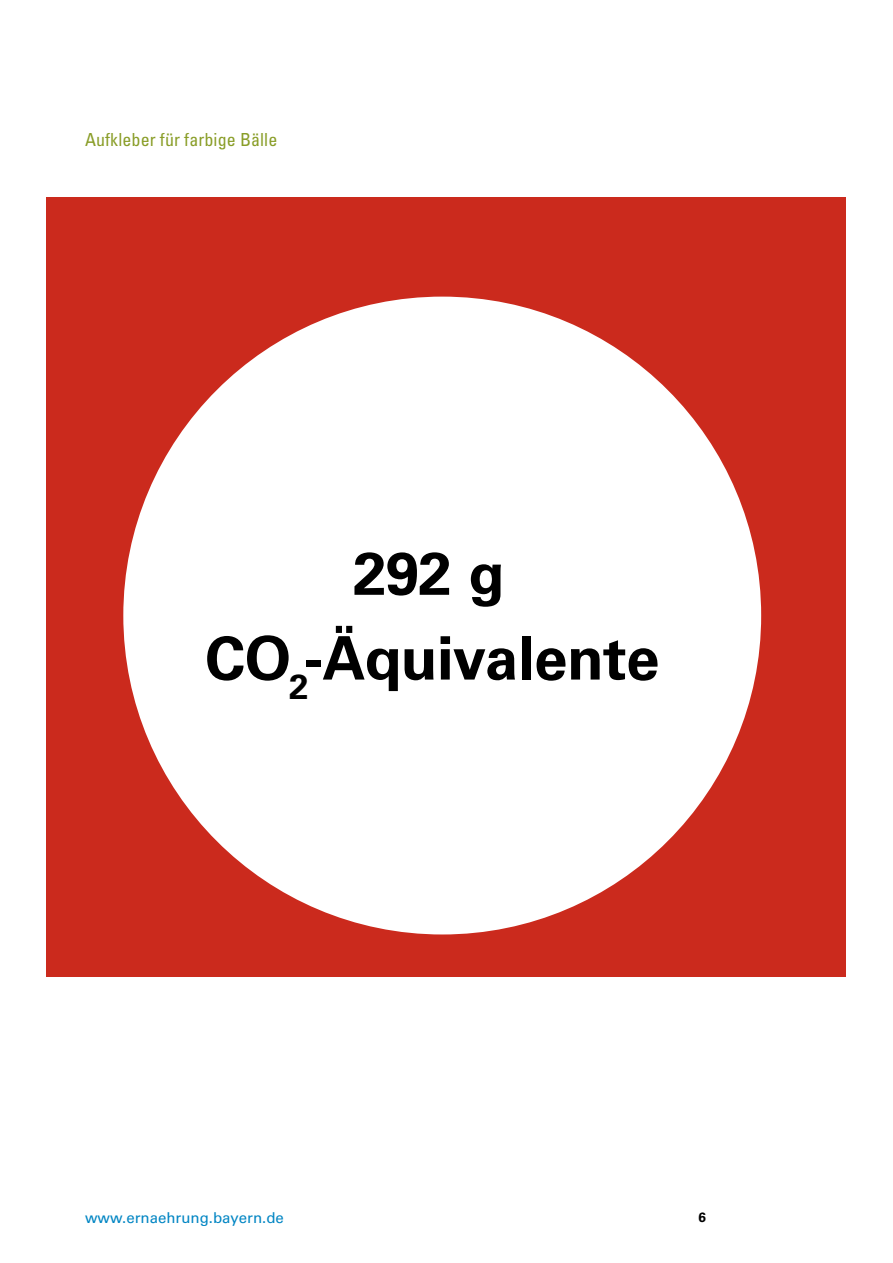
<style>
.page{position:relative;width:893px;height:1263px;background:#fff}
.page>*{position:absolute;margin:0;border:0;box-sizing:border-box;transform-origin:0 0}
.Bild{font:700 60px/84.8px "Univers";letter-spacing:-.01em;color:#000;text-align:center}
.Innenseiten_I_Zwischenhead_gruen{font:condensed 18px "Univers";letter-spacing:.005em;color:#899d27}
.t1{font:15px "Univers";color:#0085c3}
.t2{font:700 13.5px "Univers";color:#000}
</style>
<div class="page">
<div style="left:47px;top:198px;width:799px;height:779px;background:#cb2a1d"></div>
<div style="left:123px;top:297px;width:638px;height:637px;background:#fff;border-radius:50%"></div>
<h2 class="Innenseiten_I_Zwischenhead_gruen" style="left:85px;top:128px;width:194px">Aufkleber für farbige Bälle</h2>
<p class="Bild" style="left:205px;top:532px;width:456px">292 g<br>CO<sub>2</sub>-Äquivalente</p>
<p class="t1" style="left:85px;top:1209px;width:200px">www.ernaehrung.bayern.de</p>
<p class="t2" style="left:698px;top:1209px;width:9px">6</p>
</div>
